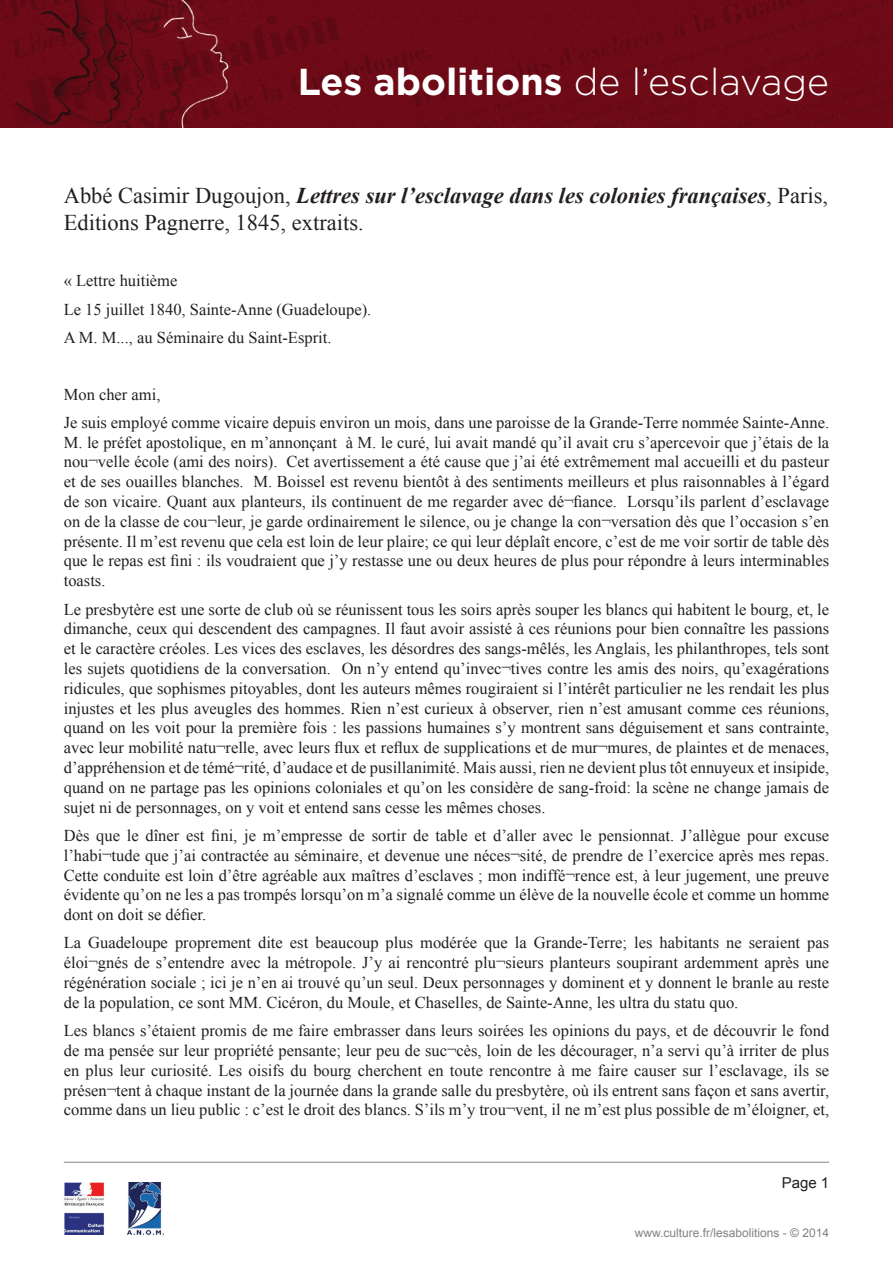
<style>
.page{position:relative;width:893px;height:1263px;background:#fff}
.page>*{position:absolute;margin:0;border:0;box-sizing:border-box;transform-origin:0 0}
.t1{font:700 37.5px "Gotham";color:#fff}
.t2{font:22.5px/27px "Times New Roman";color:#231f20}
.t3{font:16.5px/19.8px "Times New Roman";color:#231f20;text-align:justify}
.t4{font:15px "Arial";color:#231f20}
.t5{font:12px "Arial";color:#808285}
.s1{font-weight:300}
.s2{font-weight:700;font-style:italic}
</style>
<div class="page">
<img style="left:0;top:0;width:893px;height:127px">
<img style="left:128px;top:1183px;width:36px;height:52px">
<img style="left:64px;top:1183px;width:41px;height:51px">
<hr style="left:64px;top:1162px;width:765px;height:1px;background:#808285">
<h1 class="t1" style="left:298px;top:60px;width:533px">Les abolitions <span class="s1">de l’esclavage</span></h1>
<h2 class="t2" style="left:64px;top:181px;width:766px">Abbé Casimir Dugoujon, <span class="s2">Lettres sur l’esclavage dans les colonies françaises</span>, Paris,<br>Editions Pagnerre, 1845, extraits.</h2>
<p class="t3" style="left:64px;top:266px;width:309px;line-height:28.3px;text-align:left">« Lettre huitième<br>Le 15 juillet 1840, Sainte-Anne (Guadeloupe).<br>A M. M..., au Séminaire du Saint-Esprit.</p>
<p class="t3" style="left:64px;top:380px;width:767px;line-height:28.3px">Mon cher ami,<br>Je suis employé comme vicaire depuis environ un mois, dans une paroisse de la Grande-Terre nommée Sainte-Anne.</p>
<p class="t3" style="left:64px;top:432px;width:767px">M. le préfet apostolique, en m’annonçant à M. le curé, lui avait mandé qu’il avait cru s’apercevoir que j’étais de la nou¬velle école (ami des noirs). Cet avertissement a été cause que j’ai été extrêmement mal accueilli et du pasteur et de ses ouailles blanches. M. Boissel est revenu bientôt à des sentiments meilleurs et plus raisonnables à l’égard de son vicaire. Quant aux planteurs, ils continuent de me regarder avec dé¬fiance. Lorsqu’ils parlent d’esclavage on de la classe de cou¬leur, je garde ordinairement le silence, ou je change la con¬versation dès que l’occasion s’en présente. Il m’est revenu que cela est loin de leur plaire; ce qui leur déplaît encore, c’est de me voir sortir de table dès que le repas est fini : ils voudraient que j’y restasse une ou deux heures de plus pour répondre à leurs interminables toasts.</p>
<p class="t3" style="left:64px;top:599px;width:767px">Le presbytère est une sorte de club où se réunissent tous les soirs après souper les blancs qui habitent le bourg, et, le dimanche, ceux qui descendent des campagnes. Il faut avoir assisté à ces réunions pour bien connaître les passions et le caractère créoles. Les vices des esclaves, les désordres des sangs-mêlés, les Anglais, les philanthropes, tels sont les sujets quotidiens de la conversation. On n’y entend qu’invec¬tives contre les amis des noirs, qu’exagérations ridicules, que sophismes pitoyables, dont les auteurs mêmes rougiraient si l’intérêt particulier ne les rendait les plus injustes et les plus aveugles des hommes. Rien n’est curieux à observer, rien n’est amusant comme ces réunions, quand on les voit pour la première fois : les passions humaines s’y montrent sans déguisement et sans contrainte, avec leur mobilité natu¬relle, avec leurs flux et reflux de supplications et de mur¬mures, de plaintes et de menaces, d’appréhension et de témé¬rité, d’audace et de pusillanimité. Mais aussi, rien ne devient plus tôt ennuyeux et insipide, quand on ne partage pas les opinions coloniales et qu’on les considère de sang-froid: la scène ne change jamais de sujet ni de personnages, on y voit et entend sans cesse les mêmes choses.</p>
<p class="t3" style="left:64px;top:825px;width:767px">Dès que le dîner est fini, je m’empresse de sortir de table et d’aller avec le pensionnat. J’allègue pour excuse l’habi¬tude que j’ai contractée au séminaire, et devenue une néces¬sité, de prendre de l’exercice après mes repas.<br>Cette conduite est loin d’être agréable aux maîtres d’esclaves ; mon indiffé¬rence est, à leur jugement, une preuve évidente qu’on ne les a pas trompés lorsqu’on m’a signalé comme un élève de la nouvelle école et comme un homme dont on doit se défier.</p>
<p class="t3" style="left:64px;top:933px;width:767px">La Guadeloupe proprement dite est beaucoup plus modérée que la Grande-Terre; les habitants ne seraient pas éloi¬gnés de s’entendre avec la métropole. J’y ai rencontré plu¬sieurs planteurs soupirant ardemment après une régénération sociale ; ici je n’en ai trouvé qu’un seul. Deux personnages y dominent et y donnent le branle au reste de la population, ce sont MM. Cicéron, du Moule, et Chaselles, de Sainte-Anne, les ultra du statu quo.</p>
<p class="t3" style="left:64px;top:1020px;width:767px">Les blancs s’étaient promis de me faire embrasser dans leurs soirées les opinions du pays, et de découvrir le fond de ma pensée sur leur propriété pensante; leur peu de suc¬cès, loin de les décourager, n’a servi qu’à irriter de plus en plus leur curiosité. Les oisifs du bourg cherchent en toute rencontre à me faire causer sur l’esclavage, ils se présen¬tent à chaque instant de la journée dans la grande salle du presbytère, où ils entrent sans façon et sans avertir, comme dans un lieu public : c’est le droit des blancs. S’ils m’y trou¬vent, il ne m’est plus possible de m’éloigner, et,</p>
<p class="t4" style="left:782px;top:1172px;width:49px">Page 1</p>
<p class="t5" style="left:635px;top:1225px;width:196px">www.culture.fr/lesabolitions - © 2014</p>
</div>
